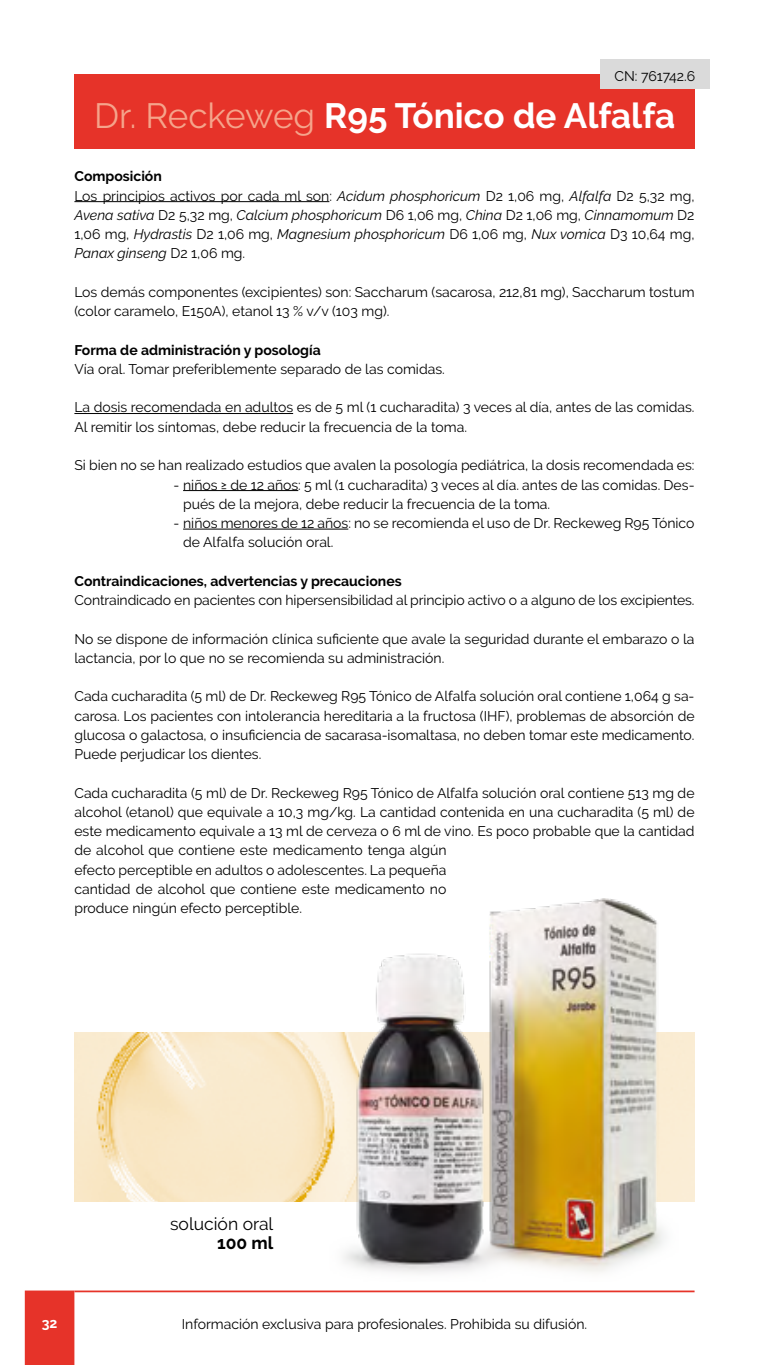
<style>
.page{position:relative;width:769px;height:1365px;background:#fff}
.page>*{position:absolute;margin:0;border:0;box-sizing:border-box;transform-origin:0 0}
.t1{font:700 35px "Raleway";color:#fff}
.t2{font:17.5px "Raleway";color:#000}
.t3{font:700 17.5px "Raleway";color:#000}
.t4{font:14px/19.2px "Raleway";color:#000}
.t5{font:700 14px "Raleway";color:#000}
.t6{font:700 14px "Raleway";color:#fff}
.s1{font-weight:400;color:#f5a48b}
.s2{font-weight:700}
.s3{font-style:italic}
</style>
<div class="page">
<hr style="left:74px;top:1290px;width:620px;height:2px;background:#e63329">
<div style="left:25px;top:1290px;width:49px;height:74px;background:#e63329"></div>
<img style="left:74px;top:1032px;width:620px;height:168px">
<hr style="left:74px;top:201px;width:255px;height:1px;background:#000">
<hr style="left:74px;top:413px;width:219px;height:1px;background:#000">
<hr style="left:183px;top:490px;width:115px;height:1px;background:#000">
<hr style="left:183px;top:528px;width:165px;height:1px;background:#000">
<img style="left:330px;top:898px;width:349px;height:375px">
<div style="left:74px;top:74px;width:620px;height:75px;background:#e63329"></div>
<div style="left:600px;top:60px;width:109px;height:29px;background:#dadada"></div>
<p class="t4" style="left:614px;top:66px;width:82px">CN: 761742.6</p>
<h1 class="t1" style="left:94px;top:96px;width:582px"><span class="s1">Dr. Reckeweg</span> R95 Tónico de Alfalfa</h1>
<p class="t4" style="left:74px;top:167px;width:622px"><span class="s2">Composición<br></span>Los principios activos por cada ml son: <span class="s3">Acidum phosphoricum</span> D2 1,06 mg, <span class="s3">Alfalfa</span> D2 5,32 mg, <span class="s3">Avena sativa</span> D2 5,32 mg, <span class="s3">Calcium phosphoricum</span> D6 1,06 mg, <span class="s3">China</span> D2 1,06 mg, <span class="s3">Cinnamomum</span> D2<br>1,06 mg, <span class="s3">Hydrastis</span> D2 1,06 mg, <span class="s3">Magnesium phosphoricum</span> D6 1,06 mg, <span class="s3">Nux vomica</span> D3 10,64 mg, <span class="s3">Panax ginseng</span> D2 1,06 mg.</p>
<p class="t4" style="left:74px;top:282px;width:622px">Los demás componentes (excipientes) son: Saccharum (sacarosa, 212,81 mg), Saccharum tostum (color caramelo, E150A), etanol 13 % v/v (103 mg).</p>
<p class="t5" style="left:74px;top:342px;width:248px">Forma de administración y posología</p>
<p class="t4" style="left:74px;top:359px;width:372px">Vía oral. Tomar preferiblemente separado de las comidas.</p>
<p class="t4" style="left:74px;top:398px;width:622px">La dosis recomendada en adultos es de 5 ml (1 cucharadita) 3 veces al día, antes de las comidas.<br>Al remitir los síntomas, debe reducir la frecuencia de la toma.</p>
<p class="t4" style="left:74px;top:455px;width:622px">Si bien no se han realizado estudios que avalen la posología pediátrica, la dosis recomendada es:</p>
<p class="t4" style="left:183px;top:475px;width:513px;text-indent:-9px">- niños ≥ de 12 años: 5 ml (1 cucharadita) 3 veces al día. antes de las comidas. Des&shy;pués de la mejora, debe reducir la frecuencia de la toma.</p>
<p class="t4" style="left:183px;top:513px;width:513px;text-indent:-9px">- niños menores de 12 años: no se recomienda el uso de Dr. Reckeweg R95 Tónico de Alfalfa solución oral.</p>
<p class="t5" style="left:74px;top:573px;width:329px">Contraindicaciones, advertencias y precauciones</p>
<p class="t4" style="left:74px;top:590px;width:622px">Contraindicado en pacientes con hipersensibilidad al principio activo o a alguno de los excipientes.</p>
<p class="t4" style="left:74px;top:629px;width:622px">No se dispone de información clínica suficiente que avale la seguridad durante el embarazo o la lactancia, por lo que no se recomienda su administración.</p>
<p class="t4" style="left:74px;top:686px;width:622px;text-align:justify">Cada cucharadita (5 ml) de Dr. Reckeweg R95 Tónico de Alfalfa solución oral contiene 1,064 g sa&shy;carosa. Los pacientes con intolerancia hereditaria a la fructosa (IHF), problemas de absorción de glucosa o galactosa, o insuficiencia de sacarasa-isomaltasa, no deben tomar este medicamento.<br>Puede perjudicar los dientes.</p>
<p class="t4" style="left:74px;top:783px;width:622px">Cada cucharadita (5 ml) de Dr. Reckeweg R95 Tónico de Alfalfa solución oral contiene 513 mg de alcohol (etanol) que equivale a 10,3 mg/kg. La cantidad contenida en una cucharadita (5 ml) de este medicamento equivale a 13 ml de cerveza o 6 ml de vino. Es poco probable que la cantidad de alcohol que contiene este medicamento tenga algún<br>efecto perceptible en adultos o adolescentes. La pequeña<br>cantidad de alcohol que contiene este medicamento no<br>produce ningún efecto perceptible.</p>
<p class="t2" style="left:170px;top:1213px;width:105px">solución oral</p>
<p class="t3" style="left:217px;top:1232px;width:58px">100 ml</p>
<p class="t6" style="left:42px;top:1314px;width:17px">32</p>
<p class="t4" style="left:182px;top:1313px;width:407px">Información exclusiva para profesionales. Prohibida su difusión.</p>
</div>
